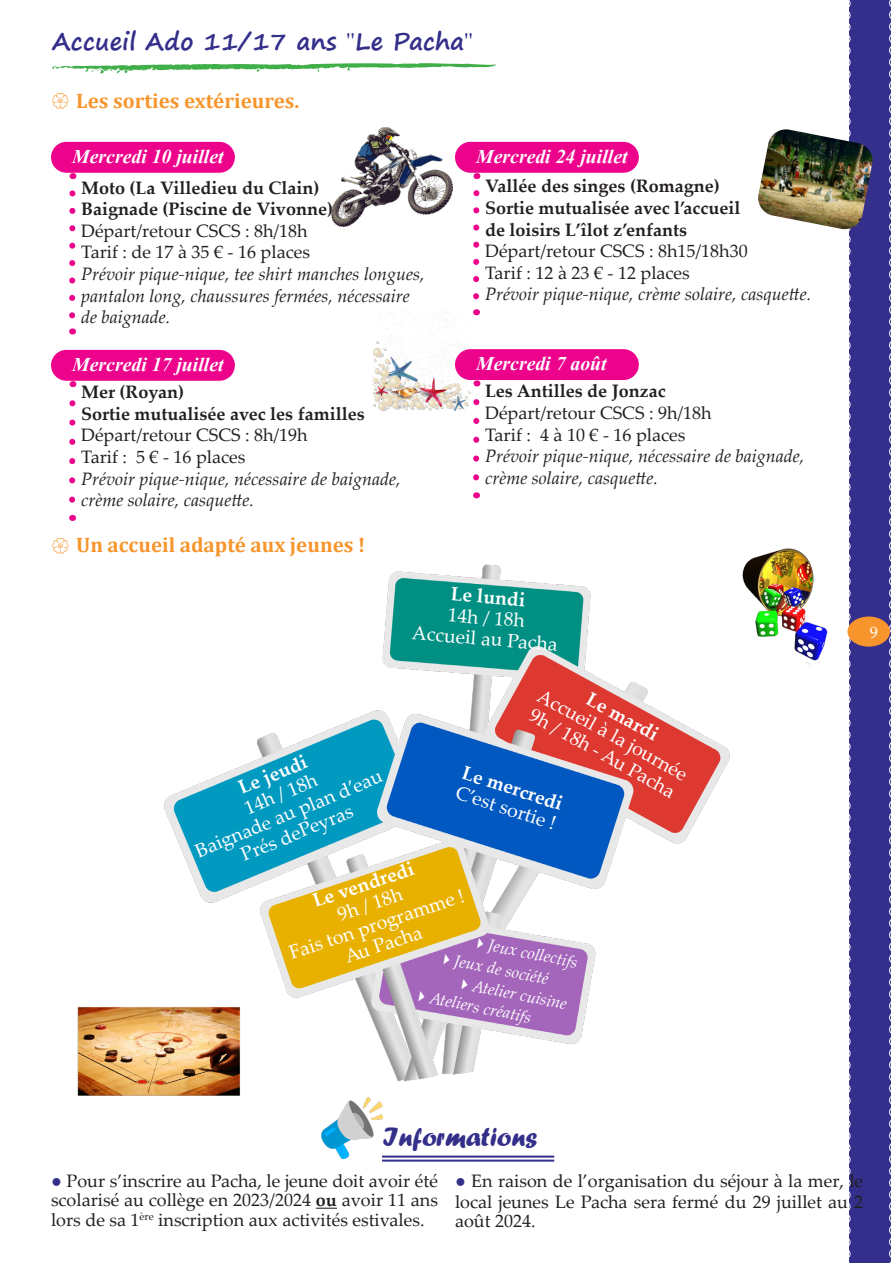
<style>
.page{position:relative;width:893px;height:1263px;background:#fff}
.page>*{position:absolute;margin:0;border:0;box-sizing:border-box;transform-origin:0 0}
.t1{font:27px "Forte";color:#332f8a}
.t2{font:700 24.6px "Vijaya";color:#fff}
.titre_partie{font:700 24px "Segoe Print";color:#332f8a}
.sous_titre{font:700 21px "Cambria";color:#f7952c}
.texte{font:19.35px/21px "Palatino Linotype";color:#fff;text-align:center}
.texte-2{font:700 19.35px "Palatino Linotype";color:#fff}
.texte-3{font:18px/20.2px "Palatino Linotype";color:#231f20;text-align:justify}
.t3{font:italic 18px/21.6px "Palatino Linotype";color:#231f20}
.t4{font:700 18px "Palatino Linotype";color:#231f20}
.texte-4{font:italic 16.5px "Palatino Linotype";color:#fff}
.t5{font:16.5px "Palatino Linotype";color:#fff}
.s1{font-family:"Palatino Linotype";font-weight:400}
.s2{color:#332f8a}
.s3{font-weight:700}
</style>
<div class="page">
<div style="left:849px;top:0;width:42px;height:1263px;background:#332f8a"></div>
<div style="left:847px;top:616px;width:43px;height:31px;background:#f7952c;border-radius:50%"></div>
<svg style="left:52px;top:63px;width:444px;height:11px"></svg>
<svg style="left:69px;top:193px;width:6px;height:141px"></svg>
<div style="left:51px;top:142px;width:184px;height:31px;background:#ed028c;border-radius:15px"></div>
<svg style="left:473px;top:193px;width:6px;height:122px"></svg>
<div style="left:455px;top:142px;width:184px;height:31px;background:#ed028c;border-radius:15px"></div>
<svg style="left:69px;top:403px;width:6px;height:100px"></svg>
<div style="left:51px;top:350px;width:184px;height:31px;background:#ed028c;border-radius:15px"></div>
<svg style="left:473px;top:402px;width:6px;height:79px"></svg>
<div style="left:455px;top:349px;width:184px;height:31px;background:#ed028c;border-radius:15px"></div>
<img style="left:332px;top:127px;width:120px;height:99px">
<hr style="left:382px;top:1155px;width:172px;height:2px;background:#332f8a">
<hr style="left:382px;top:1159px;width:172px;height:2px;background:#332f8a">
<img style="left:321px;top:1098px;width:61px;height:61px">
<svg style="left:316px;top:1208px;width:21px;height:1px"></svg>
<img style="left:164px;top:564px;width:566px;height:534px">
<img style="left:758px;top:129px;width:116px;height:102px">
<img style="left:372px;top:313px;width:101px;height:98px">
<img style="left:742px;top:548px;width:86px;height:117px">
<img style="left:77px;top:974px;width:164px;height:124px">
<p class="titre_partie" style="left:52px;top:19px;width:423px">Accueil Ado 11/17 ans <span class="s1">"</span>Le Pacha<span class="s1">"</span></p>
<p class="sous_titre" style="left:76px;top:86px;width:225px">Les sorties extérieures.</p>
<p class="t2" style="left:72px;top:137px;width:153px">Mercredi 10 juillet</p>
<p class="t4" style="left:81px;top:175px;width:240px">Moto (La Villedieu du Clain)</p>
<p class="t4" style="left:81px;top:196px;width:253px">Baignade (Piscine de Vivonne)</p>
<p class="texte-3" style="left:81px;top:220px;width:228px">Départ/retour CSCS : 8h/18h</p>
<p class="texte-3" style="left:81px;top:241px;width:230px">Tarif : de 17 à 35 € - 16 places</p>
<p class="t3" style="left:81px;top:262px;width:345px">Prévoir pique-nique, tee shirt manches longues, pantalon long, chaussures fermées, nécessaire de baignade.</p>
<p class="t2" style="left:72px;top:345px;width:153px">Mercredi 17 juillet</p>
<p class="t4" style="left:81px;top:379px;width:104px">Mer (Royan)</p>
<p class="t4" style="left:81px;top:401px;width:285px">Sortie mutualisée avec les familles</p>
<p class="texte-3" style="left:81px;top:424px;width:228px">Départ/retour CSCS : 8h/19h</p>
<p class="texte-3" style="left:81px;top:446px;width:166px">Tarif : 5 € - 16 places</p>
<p class="t3" style="left:81px;top:467px;width:321px">Prévoir pique-nique, nécessaire de baignade, crème solaire, casquette.</p>
<p class="sous_titre" style="left:76px;top:530px;width:290px">Un accueil adapté aux jeunes !</p>
<p class="t2" style="left:476px;top:137px;width:153px">Mercredi 24 juillet</p>
<p class="t4" style="left:485px;top:174px;width:236px">Vallée des singes (Romagne)</p>
<p class="t4" style="left:485px;top:195px;width:257px">Sortie mutualisée avec l’accueil</p>
<p class="t4" style="left:485px;top:217px;width:203px">de loisirs L’îlot z’enfants</p>
<p class="texte-3" style="left:485px;top:240px;width:264px">Départ/retour CSCS : 8h15/18h30</p>
<p class="texte-3" style="left:485px;top:262px;width:206px">Tarif : 12 à 23 € - 12 places</p>
<p class="t3" style="left:485px;top:283px;width:328px">Prévoir pique-nique, crème solaire, casquette.</p>
<p class="t2" style="left:476px;top:344px;width:132px">Mercredi 7 août</p>
<p class="t4" style="left:485px;top:378px;width:182px">Les Antilles de Jonzac</p>
<p class="texte-3" style="left:485px;top:402px;width:228px">Départ/retour CSCS : 9h/18h</p>
<p class="texte-3" style="left:485px;top:424px;width:202px">Tarif : 4 à 10 € - 16 places</p>
<p class="t3" style="left:485px;top:445px;width:321px">Prévoir pique-nique, nécessaire de baignade, crème solaire, casquette.</p>
<p class="texte-2" style="left:452px;top:580px;width:76px;rotate:5deg">Le lundi</p>
<p class="texte" style="left:449px;top:603px;width:79px;rotate:5deg">14h / 18h</p>
<p class="texte" style="left:413px;top:621px;width:147px;rotate:5deg">Accueil au Pacha</p>
<p class="texte" style="left:544px;top:684px;width:170px;rotate:29deg">Accueil à la journée</p>
<p class="texte-2" style="left:595px;top:685px;width:80px;rotate:29deg">Le mardi</p>
<p class="texte" style="left:536px;top:703px;width:165px;rotate:29deg">9h / 18h - Au Pacha</p>
<p class="texte-2" style="left:234px;top:775px;width:74px;rotate:-22deg">Le jeudi</p>
<p class="texte-2" style="left:467px;top:758px;width:106px;rotate:18deg">Le mercredi</p>
<p class="texte" style="left:241px;top:798px;width:79px;rotate:-22deg">14h / 18h</p>
<p class="texte" style="left:192px;top:840px;width:202px;rotate:-22deg">Baignade au plan d’eau<br>Prés dePeyras</p>
<p class="texte" style="left:460px;top:781px;width:106px;rotate:18deg">C’est sortie !</p>
<p class="texte-2" style="left:309px;top:888px;width:107px;rotate:-19deg">Le vendredi</p>
<p class="texte" style="left:334px;top:904px;width:69px;rotate:-19deg">9h / 18h</p>
<p class="texte" style="left:286px;top:943px;width:185px;rotate:-19deg">Fais ton programme !</p>
<p class="texte" style="left:342px;top:946px;width:82px;rotate:-19deg">Au Pacha</p>
<p class="texte-4" style="left:474px;top:930px;width:109px;rotate:11deg">✔Jeux collectifs</p>
<p class="texte-4" style="left:441px;top:946px;width:114px;rotate:11deg">✔Jeux de société</p>
<p class="texte-4" style="left:459px;top:971px;width:114px;rotate:11deg">✔Atelier cuisine</p>
<p class="texte-4" style="left:416px;top:983px;width:121px;rotate:11deg">✔Ateliers créatifs</p>
<p class="t1" style="left:383px;top:1121px;width:156px">Informations</p>
<p class="t5" style="left:870px;top:620px;width:10px">9</p>
<p class="texte-3" style="left:51px;top:1170px;width:388px;line-height:19.5px"><span class="s2">●</span> Pour s’inscrire au Pacha, le jeune doit avoir été scolarisé au collège en 2023/2024 <span class="s3">ou</span> avoir 11 ans lors de sa 1<sup>ère</sup> inscription aux activités estivales.</p>
<p class="texte-3" style="left:455px;top:1170px;width:410px"><span class="s2">●</span> En raison de l’organisation du séjour à la mer, le local jeunes Le Pacha sera fermé du 29 juillet au 2 août 2024.</p>
</div>
